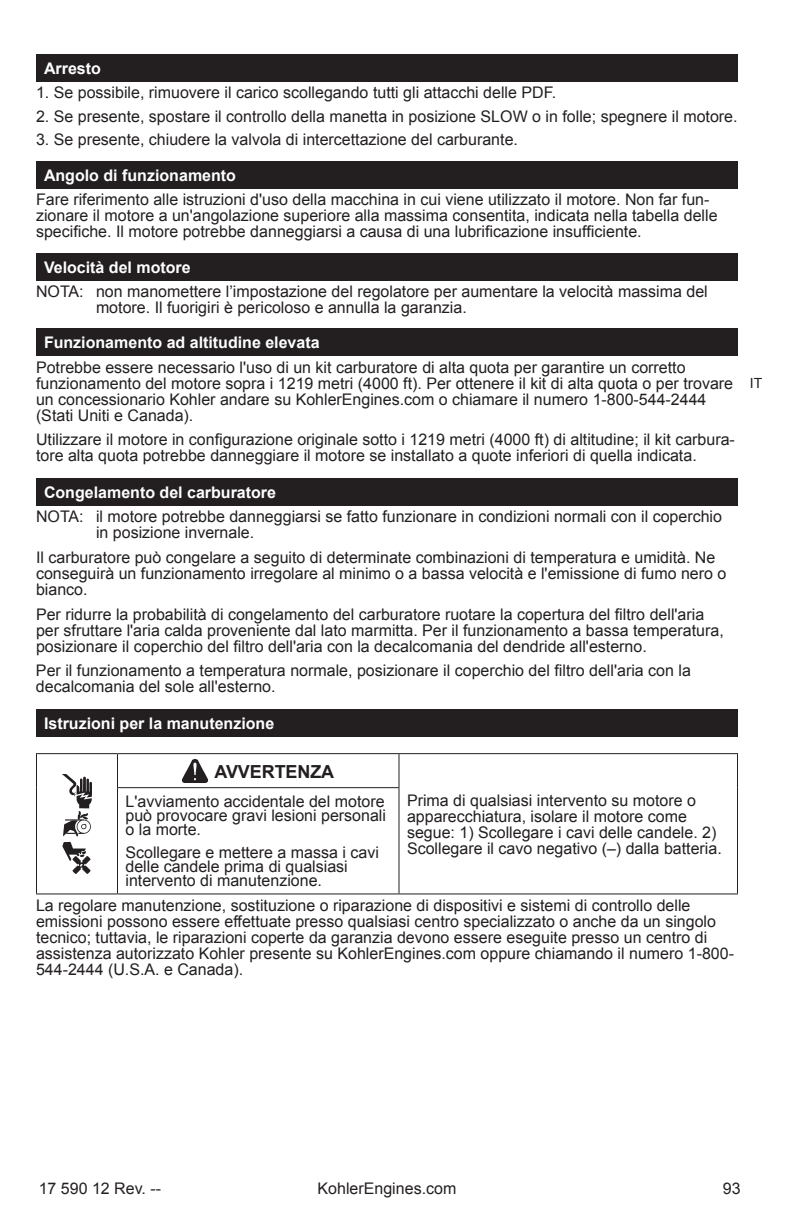
<style>
.page{position:relative;width:792px;height:1224px;background:#fff}
.page>*{position:absolute;margin:0;border:0;box-sizing:border-box;transform-origin:0 0}
.t1{font:700 18px "Arial";letter-spacing:-.005em;color:#231f20}
.t2{font:16px/16px "Arial";color:#231f20}
.t3{font:700 16px "Arial";color:#fff}
.t4{font:14px "Arial";color:#231f20}
</style>
<div class="page">
<div style="left:36px;top:54px;width:702px;height:28px;background:#231f20"></div>
<div style="left:36px;top:161px;width:702px;height:28px;background:#231f20"></div>
<div style="left:36px;top:253px;width:702px;height:28px;background:#231f20"></div>
<div style="left:36px;top:328px;width:702px;height:28px;background:#231f20"></div>
<div style="left:36px;top:478px;width:702px;height:28px;background:#231f20"></div>
<div style="left:36px;top:709px;width:702px;height:28px;background:#231f20"></div>
<hr style="left:36px;top:754px;width:1px;height:34px;background:#231f20">
<hr style="left:36px;top:788px;width:1px;height:105px;background:#231f20">
<hr style="left:36px;top:753px;width:82px;height:1px;background:#231f20">
<hr style="left:36px;top:893px;width:82px;height:1px;background:#231f20">
<hr style="left:117px;top:754px;width:1px;height:33px;background:#231f20">
<hr style="left:118px;top:753px;width:281px;height:1px;background:#231f20">
<hr style="left:399px;top:754px;width:1px;height:33px;background:#231f20">
<hr style="left:737px;top:754px;width:1px;height:34px;background:#231f20">
<hr style="left:737px;top:788px;width:1px;height:105px;background:#231f20">
<hr style="left:399px;top:753px;width:339px;height:1px;background:#231f20">
<hr style="left:399px;top:893px;width:339px;height:1px;background:#231f20">
<hr style="left:117px;top:788px;width:1px;height:105px;background:#231f20">
<hr style="left:399px;top:788px;width:1px;height:105px;background:#231f20">
<hr style="left:117px;top:787px;width:283px;height:1px;background:#231f20">
<hr style="left:118px;top:893px;width:281px;height:1px;background:#231f20">
<img style="left:62px;top:774px;width:30px;height:99px">
<img style="left:183px;top:759px;width:25px;height:23px">
<p class="t3" style="left:44px;top:59px;width:58px">Arresto</p>
<p class="t2" style="left:36px;top:84px;width:522px">1. Se possibile, rimuovere il carico scollegando tutti gli attacchi delle PDF.</p>
<p class="t2" style="left:36px;top:108px;width:703px">2. Se presente, spostare il controllo della manetta in posizione SLOW o in folle; spegnere il motore.</p>
<p class="t2" style="left:36px;top:132px;width:484px">3. Se presente, chiudere la valvola di intercettazione del carburante.</p>
<p class="t3" style="left:44px;top:167px;width:193px">Angolo di funzionamento</p>
<p class="t2" style="left:36px;top:191px;width:683px">Fare riferimento alle istruzioni d'uso della macchina in cui viene utilizzato il motore. Non far fun&shy;zionare il motore a un'angolazione superiore alla massima consentita, indicata nella tabella delle specifiche. Il motore potrebbe danneggiarsi a causa di una lubrificazione insufficiente.</p>
<p class="t3" style="left:44px;top:258px;width:148px">Velocità del motore</p>
<p class="t2" style="left:96px;top:283px;width:613px;text-indent:-60px">NOTA: non manomettere l’impostazione del regolatore per aumentare la velocità massima del motore. Il fuorigiri è pericoloso e annulla la garanzia.</p>
<p class="t3" style="left:44px;top:334px;width:277px">Funzionamento ad altitudine elevata</p>
<p class="t2" style="left:36px;top:359px;width:699px">Potrebbe essere necessario l'uso di un kit carburatore di alta quota per garantire un corretto funzionamento del motore sopra i 1219 metri (4000 ft). Per ottenere il kit di alta quota o per trovare un concessionario Kohler andare su KohlerEngines.com o chiamare il numero 1-800-544-2444 (Stati Uniti e Canada).</p>
<p class="t2" style="left:36px;top:432px;width:700px">Utilizzare il motore in configurazione originale sotto i 1219 metri (4000 ft) di altitudine; il kit carbura&shy;tore alta quota potrebbe danneggiare il motore se installato a quote inferiori di quella indicata.</p>
<p class="t3" style="left:44px;top:483px;width:234px">Congelamento del carburatore</p>
<p class="t2" style="left:96px;top:509px;width:628px;text-indent:-60px">NOTA: il motore potrebbe danneggiarsi se fatto funzionare in condizioni normali con il coperchio in posizione invernale.</p>
<p class="t2" style="left:36px;top:549px;width:692px">Il carburatore può congelare a seguito di determinate combinazioni di temperatura e umidità. Ne conseguirà un funzionamento irregolare al minimo o a bassa velocità e l'emissione di fumo nero o bianco.</p>
<p class="t2" style="left:36px;top:606px;width:689px">Per ridurre la probabilità di congelamento del carburatore ruotare la copertura del filtro dell'aria per sfruttare l'aria calda proveniente dal lato marmitta. Per il funzionamento a bassa temperatura, posizionare il coperchio del filtro dell'aria con la decalcomania del dendride all'esterno.</p>
<p class="t2" style="left:36px;top:663px;width:656px">Per il funzionamento a temperatura normale, posizionare il coperchio del filtro dell'aria con la decalcomania del sole all'esterno.</p>
<p class="t3" style="left:44px;top:714px;width:232px">Istruzioni per la manutenzione</p>
<p class="t1" style="left:215px;top:762px;width:121px">AVVERTENZA</p>
<p class="t2" style="left:407px;top:792px;width:316px">Prima di qualsiasi intervento su motore o apparecchiatura, isolare il motore come segue: 1) Scollegare i cavi delle candele. 2)<br>Scollegare il cavo negativo (–) dalla batteria.</p>
<p class="t2" style="left:126px;top:795px;width:262px;line-height:14px;text-align:justify">L'avviamento accidentale del motore può provocare gravi lesioni personali o la morte.</p>
<p class="t2" style="left:126px;top:845px;width:255px;line-height:14px">Scollegare e mettere a massa i cavi delle candele prima di qualsiasi intervento di manutenzione.</p>
<p class="t2" style="left:36px;top:898px;width:700px">La regolare manutenzione, sostituzione o riparazione di dispositivi e sistemi di controllo delle emissioni possono essere effettuate presso qualsiasi centro specializzato o anche da un singolo tecnico; tuttavia, le riparazioni coperte da garanzia devono essere eseguite presso un centro di assistenza autorizzato Kohler presente su KohlerEngines.com oppure chiamando il numero 1-800- 544-2444 (U.S.A. e Canada).</p>
<p class="t4" style="left:750px;top:376px;width:14px">IT</p>
<p class="t2" style="left:39px;top:1180px;width:124px">17 590 12 Rev. --</p>
<p class="t2" style="left:318px;top:1180px;width:140px">KohlerEngines.com</p>
<p class="t2" style="left:723px;top:1180px;width:19px">93</p>
</div>
